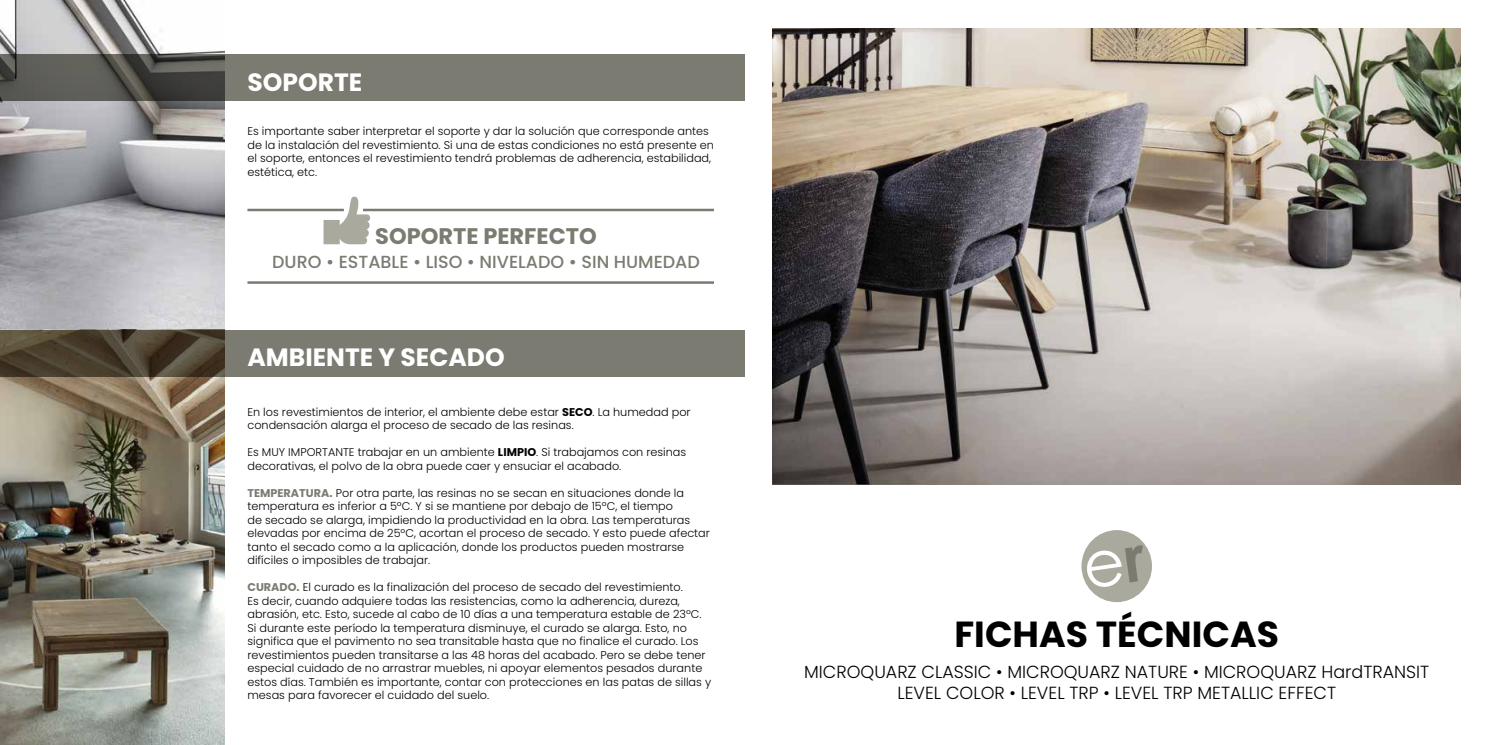
<style>
.page{position:relative;width:1489px;height:745px;background:#fff}
.page>*{position:absolute;margin:0;border:0;box-sizing:border-box;transform-origin:0 0}
.t1{font:700 36.25px "Poppins";color:#000}
.t2{font:700 25px "Poppins";color:#fff}
.t3{font:700 22.5px "Poppins";color:#7b7b72}
.t4{font:300 17.5px/21px "Poppins";color:#000;text-align:center}
.t5{font:500 17.5px "Poppins";color:#7b7b72}
.t6{font:300 11.25px/13.5px "Poppins";color:#000}
.s1{font-weight:700}
.s2{font-weight:700;color:#7b7b72}
</style>
<div class="page">
<img style="left:0;top:0;width:225px;height:744px">
<svg style="left:0;top:54px;width:744px;height:47px;background:#6d6d66"></svg>
<svg style="left:0;top:329px;width:744px;height:47px;background:#6e6b5f"></svg>
<hr style="left:247px;top:208px;width:97px;height:3px;background:#7b7b72">
<hr style="left:363px;top:208px;width:351px;height:3px;background:#7b7b72">
<hr style="left:247px;top:281px;width:467px;height:2px;background:#7b7b72">
<img style="left:772px;top:28px;width:688px;height:456px">
<div style="left:1081px;top:529px;width:70px;height:72px;background:#aaa99d;border-radius:50%"></div>
<svg style="left:1086px;top:545px;width:56px;height:42px"></svg>
<svg style="left:323px;top:196px;width:47px;height:48px"></svg>
<h2 class="t2" style="left:247px;top:67px;width:116px">SOPORTE</h2>
<p class="t6" style="left:247px;top:124px;width:468px">Es importante saber interpretar el soporte y dar la solución que corresponde antes de la instalación del revestimiento. Si una de estas condiciones no está presente en el soporte, entonces el revestimiento tendrá problemas de adherencia, estabilidad, estética, etc.</p>
<h3 class="t3" style="left:375px;top:223px;width:223px">SOPORTE PERFECTO</h3>
<h3 class="t5" style="left:272px;top:252px;width:429px">DURO • ESTABLE • LISO • NIVELADO • SIN HUMEDAD</h3>
<h2 class="t2" style="left:247px;top:343px;width:259px">AMBIENTE Y SECADO</h2>
<p class="t6" style="left:247px;top:404px;width:444px">En los revestimientos de interior, el ambiente debe estar <span class="s1">SECO</span>. La humedad por condensación alarga el proceso de secado de las resinas.</p>
<p class="t6" style="left:247px;top:445px;width:440px">Es MUY IMPORTANTE trabajar en un ambiente <span class="s1">LIMPIO</span>. Si trabajamos con resinas decorativas, el polvo de la obra puede caer y ensuciar el acabado.</p>
<p class="t6" style="left:247px;top:485px;width:464px"><span class="s2">TEMPERATURA.</span> Por otra parte, las resinas no se secan en situaciones donde la temperatura es inferior a 5ºC. Y si se mantiene por debajo de 15ºC, el tiempo<br>de secado se alarga, impidiendo la productividad en la obra. Las temperaturas elevadas por encima de 25ºC, acortan el proceso de secado. Y esto puede afectar tanto el secado como a la aplicación, donde los productos pueden mostrarse difíciles o imposibles de trabajar.</p>
<p class="t6" style="left:247px;top:580px;width:465px"><span class="s2">CURADO.</span> El curado es la finalización del proceso de secado del revestimiento.<br>Es decir, cuando adquiere todas las resistencias, como la adherencia, dureza, abrasión, etc. Esto, sucede al cabo de 10 días a una temperatura estable de 23ºC.<br>Si durante este período la temperatura disminuye, el curado se alarga. Esto, no significa que el pavimento no sea transitable hasta que no finalice el curado. Los revestimientos pueden transitarse a las 48 horas del acabado. Pero se debe tener especial cuidado de no arrastrar muebles, ni apoyar elementos pesados durante estos días. También es importante, contar con protecciones en las patas de sillas y mesas para favorecer el cuidado del suelo.</p>
<h1 class="t1" style="left:954px;top:612px;width:326px">FICHAS TÉCNICAS</h1>
<h3 class="t4" style="left:804px;top:661px;width:626px">MICROQUARZ CLASSIC • MICROQUARZ NATURE • MICROQUARZ HardTRANSIT<br>LEVEL COLOR • LEVEL TRP • LEVEL TRP METALLIC EFFECT</h3>
</div>
